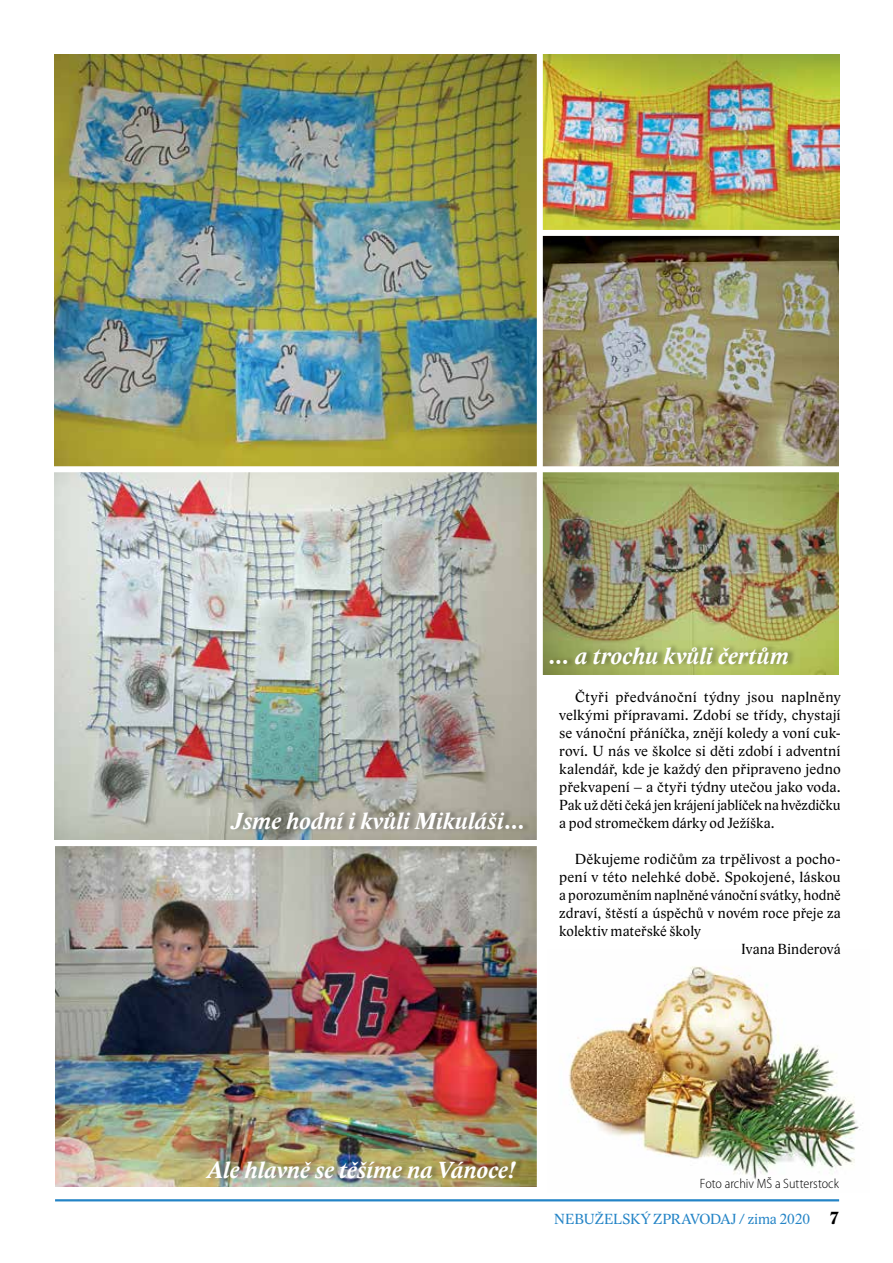
<style>
.page{position:relative;width:893px;height:1263px;background:#fff}
.page>*{position:absolute;margin:0;border:0;box-sizing:border-box;transform-origin:0 0}
.t1{font:italic 700 24px "Lido STFCE";letter-spacing:.015em;color:#fff}
.t2{font:15px/18px "Lido ST";letter-spacing:.005em;color:#000;text-align:justify}
.t3{font:15px "Lido ST";letter-spacing:-.01em;color:#2484c6}
.t4{font:300 semi-condensed 13.5px "Myriad Pro";color:#000}
.s1{font-weight:700;font-size:18px;color:#000}
</style>
<div class="page">
<img style="left:568px;top:966px;width:292px;height:214px">
<hr style="left:55px;top:1199px;width:784px;height:2px;background:#2484c6">
<img style="left:54px;top:472px;width:483px;height:367px">
<img style="left:543px;top:236px;width:295px;height:230px">
<img style="left:55px;top:846px;width:482px;height:341px">
<img style="left:543px;top:472px;width:295px;height:203px">
<img style="left:54px;top:54px;width:483px;height:412px">
<img style="left:543px;top:54px;width:297px;height:176px">
<div style="left:206px;top:1156px;width:318px;height:26px;background:#000;opacity:.35"></div>
<div style="left:231px;top:808px;width:300px;height:25px;background:#000;opacity:.35"></div>
<div style="left:550px;top:642px;width:246px;height:26px;background:#000;opacity:.35"></div>
<h1 class="t1" style="left:232px;top:806px;width:294px">Jsme hodní i kvůli Mikuláši…</h1>
<h1 class="t1" style="left:548px;top:641px;width:242px">… a trochu kvůli čertům</h1>
<p class="t2" style="left:559px;top:688px;width:283px;text-indent:16px">Čtyři předvánoční týdny jsou naplněny velkými přípravami. Zdobí se třídy, chystají se vánoční přáníčka, znějí koledy a voní cuk&shy;roví. U nás ve školce si děti zdobí i adventní kalendář, kde je každý den připraveno jedno překvapení – a čtyři týdny utečou jako voda.<br>Pak už děti čeká jen krájení jablíček na hvězdičku a pod stromečkem dárky od Ježíška.</p>
<p class="t2" style="left:575px;top:850px;width:267px">Děkujeme rodičům za trpělivost a pocho-</p>
<p class="t2" style="left:559px;top:868px;width:283px">pení v této nelehké době. Spokojené, láskou</p>
<p class="t2" style="left:559px;top:886px;width:283px">a porozuměním naplněné vánoční svátky, hodně</p>
<p class="t2" style="left:559px;top:904px;width:283px">zdraví, štěstí a úspěchů v novém roce přeje za</p>
<p class="t2" style="left:559px;top:922px;width:143px">kolektiv mateřské školy</p>
<p class="t2" style="left:741px;top:940px;width:101px">Ivana Binderová</p>
<h1 class="t1" style="left:208px;top:1155px;width:309px">Ale hlavně se těšíme na Vánoce!</h1>
<p class="t4" style="left:700px;top:1176px;width:141px">Foto archiv MŠ a Sutterstock</p>
<p class="t3" style="left:554px;top:1210px;width:287px">NEBUŽELSKÝ ZPRAVODAJ / zima 2020 <span class="s1">7</span></p>
</div>
